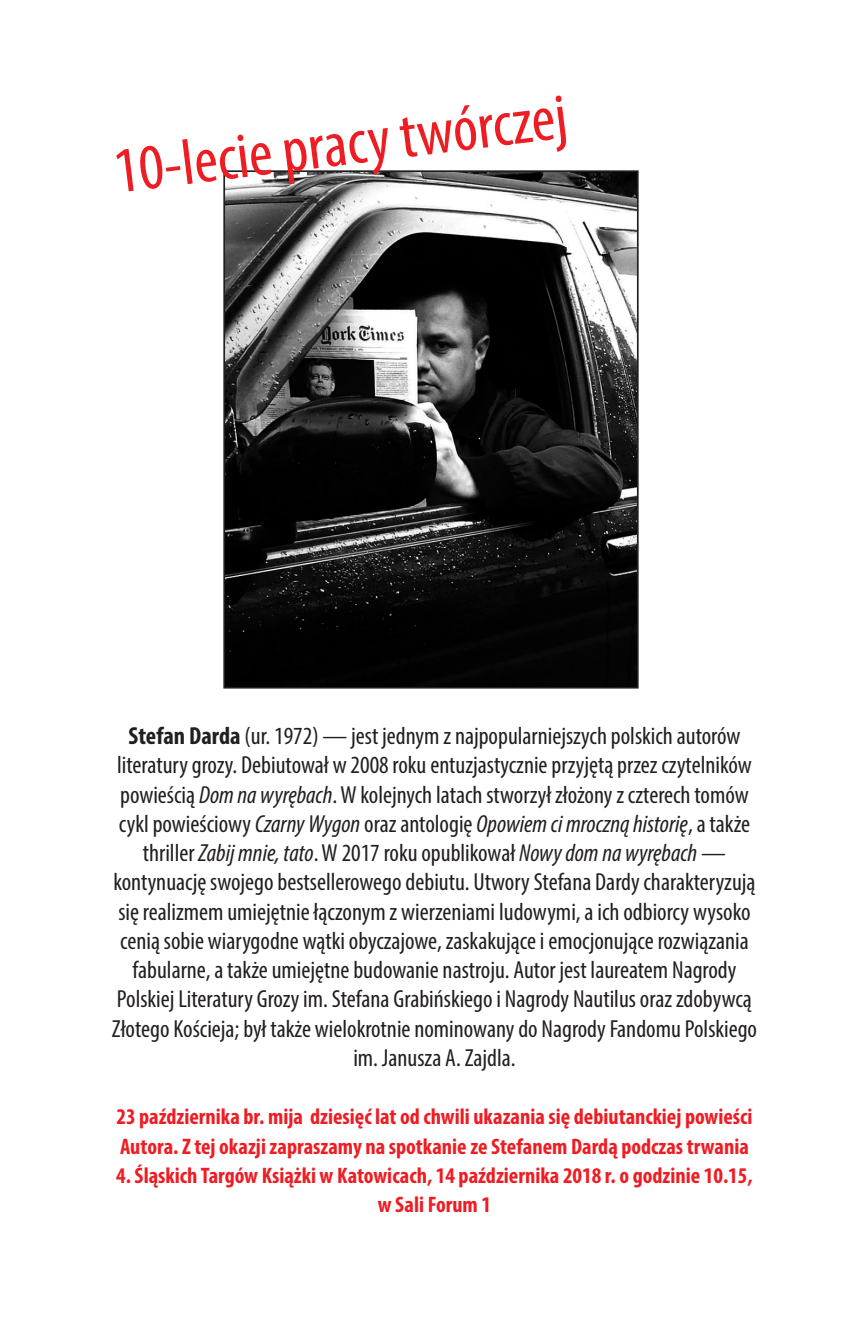
<style>
.page{position:relative;width:862px;height:1327px;background:#fff}
.page>*{position:absolute;margin:0;border:0;box-sizing:border-box;transform-origin:0 0}
.t1{font:condensed 64.8px "Myriad Pro";color:#ee1d23}
.t2{font:condensed 24.75px/29.2px "Myriad Pro";color:#231f20;text-align:center}
.t3{font:700 condensed 22.5px/29.2px "Myriad Pro";color:#ee1d23}
.s1{font-weight:700}
.s2{font-style:italic}
</style>
<div class="page">
<img style="left:226px;top:173px;width:409px;height:512px">
<div style="left:223px;top:170px;width:415px;height:518px;border:2px solid #231f20"></div>
<h1 class="t1" style="left:109px;top:133px;width:457px;rotate:-7deg">10-lecie pracy twórczej</h1>
<p class="t2" style="left:112px;top:721px;width:646px"><span class="s1">Stefan Darda</span> (ur. 1972) — jest jednym z najpopularniejszych polskich autorów literatury grozy. Debiutował w 2008 roku entuzjastycznie przyjętą przez czytelników powieścią <span class="s2">Dom na wyrębach</span>. W kolejnych latach stworzył złożony z czterech tomów cykl powieściowy <span class="s2">Czarny Wygon</span> oraz antologię <span class="s2">Opowiem ci mroczną historię</span>, a także thriller <span class="s2">Zabij mnie, tato</span>. W 2017 roku opublikował <span class="s2">Nowy dom na wyrębach</span> — kontynuację swojego bestsellerowego debiutu. Utwory Stefana Dardy charakteryzują się realizmem umiejętnie łączonym z wierzeniami ludowymi, a ich odbiorcy wysoko cenią sobie wiarygodne wątki obyczajowe, zaskakujące i emocjonujące rozwiązania fabularne, a także umiejętne budowanie nastroju. Autor jest laureatem Nagrody Polskiej Literatury Grozy im. Stefana Grabińskiego i Nagrody Nautilus oraz zdobywcą Złotego Kościeja; był także wielokrotnie nominowany do Nagrody Fandomu Polskiego im. Janusza A. Zajdla.</p>
<p class="t3" style="left:116px;top:1102px;width:637px">23 października br. mija dziesięć lat od chwili ukazania się debiutanckiej powieści<br>Autora. Z tej okazji zapraszamy na spotkanie ze Stefanem Dardą podczas trwania</p>
<p class="t3" style="left:116px;top:1160px;width:637px;text-align:center">4. Śląskich Targów Książki w Katowicach, 14 października 2018 r. o godzinie 10.15, w Sali Forum 1</p>
</div>
